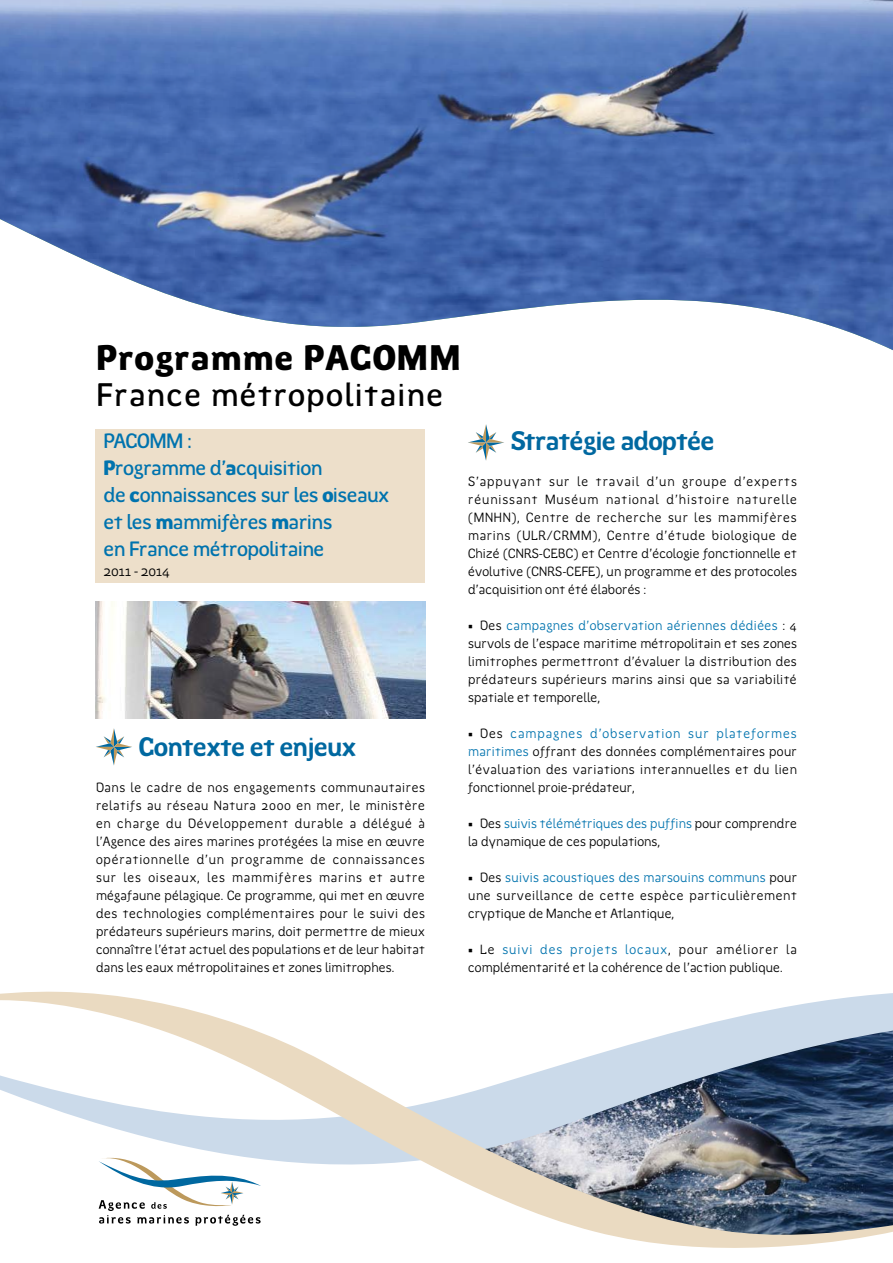
<style>
.page{position:relative;width:893px;height:1263px;background:#fff}
.page>*{position:absolute;margin:0;border:0;box-sizing:border-box;transform-origin:0 0}
.t1{font:900 36px "Spotka";color:#000}
.t2{font:500 33px "Spotka";color:#000}
.t3{font:700 27px "Spotka";letter-spacing:-.06em;color:#0068a0}
.t4{font:500 21px/27px "Spotka";letter-spacing:-.06em;color:#0073ae}
.t5{font:15px "Spotka";letter-spacing:-.07em;color:#000}
.t6{font:13.5px/18px "Spotka";letter-spacing:-.04em;color:#000;text-align:justify}
.s1{font-weight:900}
.s2{color:#0073ae}
</style>
<div class="page">
<svg style="left:0;top:991px;width:893px;height:257px"></svg>
<img style="left:0;top:0;width:893px;height:350px">
<div style="left:96px;top:429px;width:329px;height:154px;background:#eddfca"></div>
<img style="left:96px;top:602px;width:329px;height:117px">
<svg style="left:468px;top:424px;width:36px;height:37px"></svg>
<svg style="left:96px;top:728px;width:36px;height:37px"></svg>
<svg style="left:99px;top:1158px;width:162px;height:68px"></svg>
<h1 class="t1" style="left:96px;top:338px;width:367px">Programme PACOMM</h1>
<h2 class="t2" style="left:96px;top:376px;width:350px">France métropolitaine</h2>
<h3 class="t4" style="left:103px;top:427px;width:288px">PACOMM :<br><span class="s1">P</span>rogramme d’<span class="s1">a</span>cquisition<br>de <span class="s1">c</span>onnaissances sur les <span class="s1">o</span>iseaux et les <span class="s1">m</span>ammifères <span class="s1">m</span>arins<br>en France métropolitaine</h3>
<p class="t5" style="left:103px;top:562px;width:69px">2011 - 2014</p>
<h3 class="t3" style="left:138px;top:732px;width:220px">Contexte et enjeux</h3>
<p class="t6" style="left:96px;top:778px;width:331px">Dans le cadre de nos engagements communautaires relatifs au réseau Natura 2000 en mer, le ministère en charge du Développement durable a délégué à l’Agence des aires marines protégées la mise en œuvre opérationnelle d’un programme de connaissances sur les oiseaux, les mammifères marins et autre mégafaune pélagique. Ce programme, qui met en œuvre des technologies complémentaires pour le suivi des prédateurs supérieurs marins, doit permettre de mieux connaître l’état actuel des populations et de leur habitat dans les eaux métropolitaines et zones limitrophes.</p>
<h3 class="t3" style="left:510px;top:426px;width:206px">Stratégie adoptée</h3>
<p class="t6" style="left:468px;top:472px;width:331px">S’appuyant sur le travail d’un groupe d’experts réunissant Muséum national d’histoire naturelle (MNHN), Centre de recherche sur les mammifères marins (ULR/CRMM), Centre d’étude biologique de Chizé (CNRS-CEBC) et Centre d’écologie fonctionnelle et évolutive (CNRS-CEFE), un programme et des protocoles d’acquisition ont été élaborés :</p>
<p class="t6" style="left:468px;top:616px;width:331px">• Des <span class="s2">campagnes d’observation aériennes dédiées</span> : 4 survols de l’espace maritime métropolitain et ses zones limitrophes permettront d’évaluer la distribution des prédateurs supérieurs marins ainsi que sa variabilité spatiale et temporelle,</p>
<p class="t6" style="left:468px;top:724px;width:331px">• Des <span class="s2">campagnes d’observation sur plateformes maritimes</span> offrant des données complémentaires pour l’évaluation des variations interannuelles et du lien fonctionnel proie-prédateur,</p>
<p class="t6" style="left:468px;top:814px;width:331px">• Des <span class="s2">suivis télémétriques des puffins</span> pour comprendre la dynamique de ces populations,</p>
<p class="t6" style="left:468px;top:868px;width:331px">• Des <span class="s2">suivis acoustiques des marsouins communs</span> pour une surveillance de cette espèce particulièrement cryptique de Manche et Atlantique,</p>
<p class="t6" style="left:468px;top:940px;width:331px">• Le <span class="s2">suivi des projets locaux</span>, pour améliorer la complémentarité et la cohérence de l’action publique.</p>
</div>
